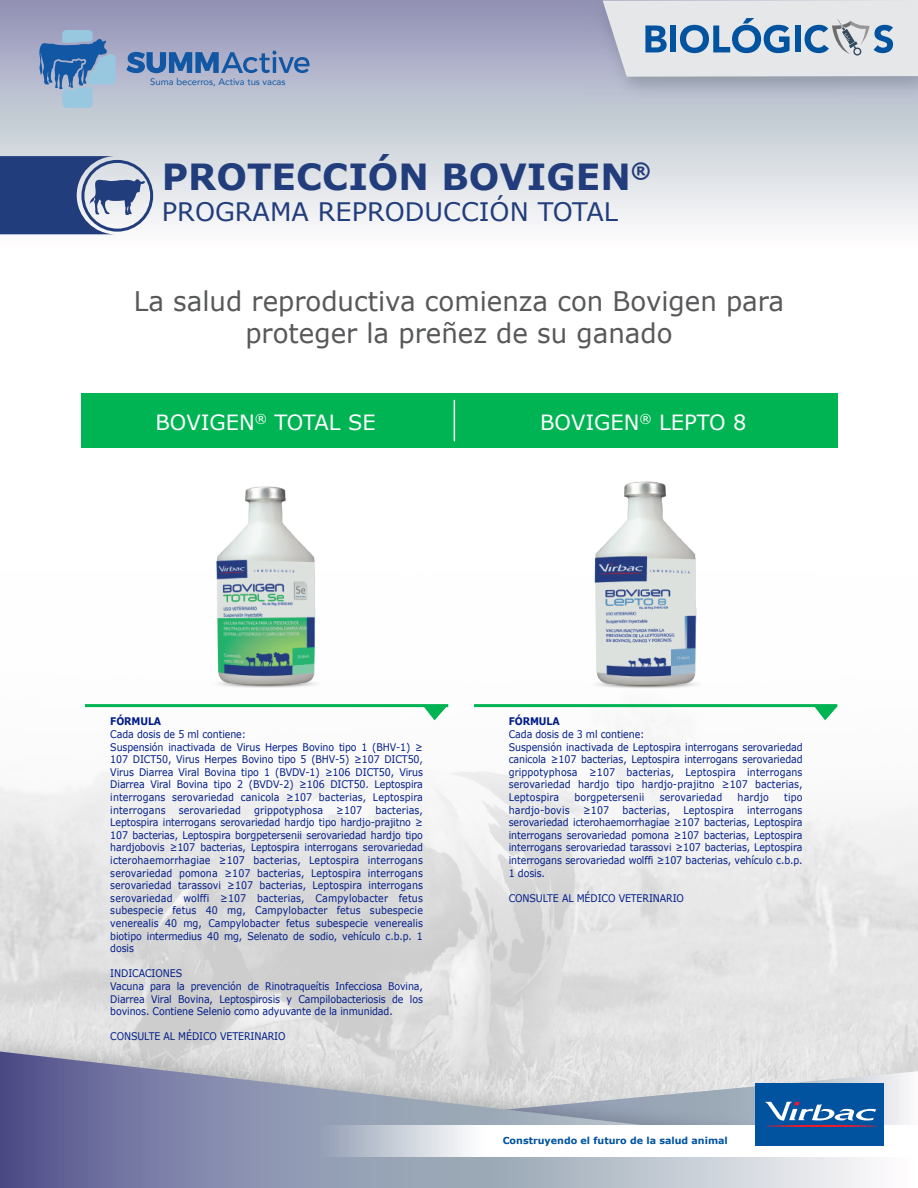
<style>
.page{position:relative;width:918px;height:1188px;background:#fff}
.page>*{position:absolute;margin:0;border:0;box-sizing:border-box;transform-origin:0 0}
.t1{font:700 36px "Verdana";color:#223d7c}
.t2{font:27px/32.4px "Verdana";color:#57585a;text-align:center}
.t3{font:25.5px "Verdana";color:#223d7c}
.t4{font:21px "Verdana";color:#fff}
.t5{font:10.5px/12.6px "Verdana";letter-spacing:-.01em;color:#001c88;scale:.9 1}
.t6{font:10.5px "Verdana";letter-spacing:.015em;color:#001c88;scale:.9 1}
.t7{font:700 10.5px "Verdana";letter-spacing:-.01em;color:#001c88;scale:.9 1}
.t8{font:700 9.6px "Verdana";color:#0153a0}
.t9{font:9.45px "Avenir";color:#1157a3}
</style>
<div class="page">
<img style="left:0;top:393px;width:918px;height:631px">
<div style="left:0;top:0;width:918px;height:249px;background:linear-gradient(to bottom,#9295b6,#fffffc)"></div>
<svg style="left:0;top:156px;width:145px;height:78px"></svg>
<div style="left:81px;top:160px;width:72px;height:72px;border:3px solid #223d7c;border-radius:50%"></div>
<img style="left:169px;top:448px;width:182px;height:253px">
<img style="left:547px;top:461px;width:186px;height:241px">
<img style="left:0;top:1024px;width:918px;height:28px">
<svg style="left:0;top:1052px;width:918px;height:136px"></svg>
<svg style="left:318px;top:1126px;width:600px;height:30px"></svg>
<div style="left:755px;top:1083px;width:129px;height:63px;background:#0153a0"></div>
<hr style="left:765px;top:1125px;width:113px;height:2px;background:#ee1b2c;border-radius:50%">
<svg style="left:765px;top:1102px;width:111px;height:19px"></svg>
<img style="left:584px;top:0;width:334px;height:108px">
<svg style="left:603px;top:0;width:315px;height:77px"></svg>
<div style="left:81px;top:393px;width:756px;height:55px;background:#00b353"></div>
<hr style="left:454px;top:400px;width:1px;height:41px;background:#fff">
<hr style="left:85px;top:704px;width:363px;height:3px;background:#00b353">
<hr style="left:474px;top:704px;width:363px;height:3px;background:#00b353">
<svg style="left:424px;top:707px;width:23px;height:13px"></svg>
<svg style="left:814px;top:707px;width:23px;height:13px"></svg>
<svg style="left:126px;top:51px;width:184px;height:22px"></svg>
<svg style="left:39px;top:30px;width:77px;height:78px"></svg>
<p class="t9" style="left:150px;top:74px;width:137px">Suma becerros, Activa tus vacas</p>
<h1 class="t1" style="left:162px;top:154px;width:491px">PROTECCIÓN BOVIGEN<sup>®</sup></h1>
<h3 class="t3" style="left:162px;top:196px;width:458px">PROGRAMA REPRODUCCIÓN TOTAL</h3>
<h2 class="t2" style="left:134px;top:285px;width:652px">La salud reproductiva comienza con Bovigen para proteger la preñez de su ganado</h2>
<h3 class="t4" style="left:155px;top:409px;width:222px">BOVIGEN<sup>®</sup> TOTAL SE</h3>
<h3 class="t4" style="left:540px;top:409px;width:208px">BOVIGEN<sup>®</sup> LEPTO 8</h3>
<p class="t7" style="left:110px;top:715px;width:58px">FÓRMULA</p>
<p class="t5" style="left:110px;top:728px;width:349px">Cada dosis de 5 ml contiene:<br>Suspensión inactivada de Virus Herpes Bovino tipo 1 (BHV-1) ≥ 107 DICT50, Virus Herpes Bovino tipo 5 (BHV-5) ≥107 DICT50, Virus Diarrea Viral Bovina tipo 1 (BVDV-1) ≥106 DICT50, Virus Diarrea Viral Bovina tipo 2 (BVDV-2) ≥106 DICT50. Leptospira interrogans serovariedad canicola ≥107 bacterias, Leptospira interrogans serovariedad grippotyphosa ≥107 bacterias, Leptospira interrogans serovariedad hardjo tipo hardjo-prajitno ≥ 107 bacterias, Leptospira borgpetersenii serovariedad hardjo tipo hardjobovis ≥107 bacterias, Leptospira interrogans serovariedad icterohaemorrhagiae ≥107 bacterias, Leptospira interrogans serovariedad pomona ≥107 bacterias, Leptospira interrogans serovariedad tarassovi ≥107 bacterias, Leptospira interrogans serovariedad wolffi ≥107 bacterias, Campylobacter fetus subespecie fetus 40 mg, Campylobacter fetus subespecie venerealis 40 mg, Campylobacter fetus subespecie venerealis biotipo intermedius 40 mg, Selenato de sodio, vehículo c.b.p. 1 dosis</p>
<p class="t5" style="left:110px;top:967px;width:349px">INDICACIONES<br>Vacuna para la prevención de Rinotraqueítis Infecciosa Bovina, Diarrea Viral Bovina, Leptospirosis y Campilobacteriosis de los bovinos. Contiene Selenio como adyuvante de la inmunidad.</p>
<p class="t5" style="left:110px;top:1030px;width:196px">CONSULTE AL MÉDICO VETERINARIO</p>
<p class="t7" style="left:509px;top:715px;width:58px">FÓRMULA</p>
<p class="t5" style="left:509px;top:728px;width:328px">Cada dosis de 3 ml contiene:<br>Suspensión inactivada de Leptospira interrogans serovariedad canicola ≥107 bacterias, Leptospira interrogans serovariedad grippotyphosa ≥107 bacterias, Leptospira interrogans serovariedad hardjo tipo hardjo-prajitno ≥107 bacterias, Leptospira</p>
<p class="t6" style="left:575px;top:791px;width:79px">borgpetersenii</p>
<p class="t6" style="left:660px;top:791px;width:71px">serovariedad</p>
<p class="t5" style="left:738px;top:791px;width:36px">hardjo</p>
<p class="t5" style="left:784px;top:791px;width:22px">tipo</p>
<p class="t6" style="left:509px;top:803px;width:69px">hardjo-bovis</p>
<p class="t5" style="left:583px;top:804px;width:31px">≥107</p>
<p class="t6" style="left:623px;top:803px;width:54px">bacterias,</p>
<p class="t6" style="left:683px;top:803px;width:57px">Leptospira</p>
<p class="t5" style="left:509px;top:804px;width:328px;text-align:justify;text-indent:238px">interrogans serovariedad icterohaemorrhagiae ≥107 bacterias, Leptospira interrogans serovariedad pomona ≥107 bacterias, Leptospira interrogans serovariedad tarassovi ≥107 bacterias, Leptospira interrogans serovariedad wolffi ≥107 bacterias, vehículo c.b.p.<br>1 dosis.</p>
<p class="t5" style="left:509px;top:892px;width:196px">CONSULTE AL MÉDICO VETERINARIO</p>
<p class="t8" style="left:503px;top:1134px;width:227px">Construyendo el futuro de la salud animal</p>
</div>
